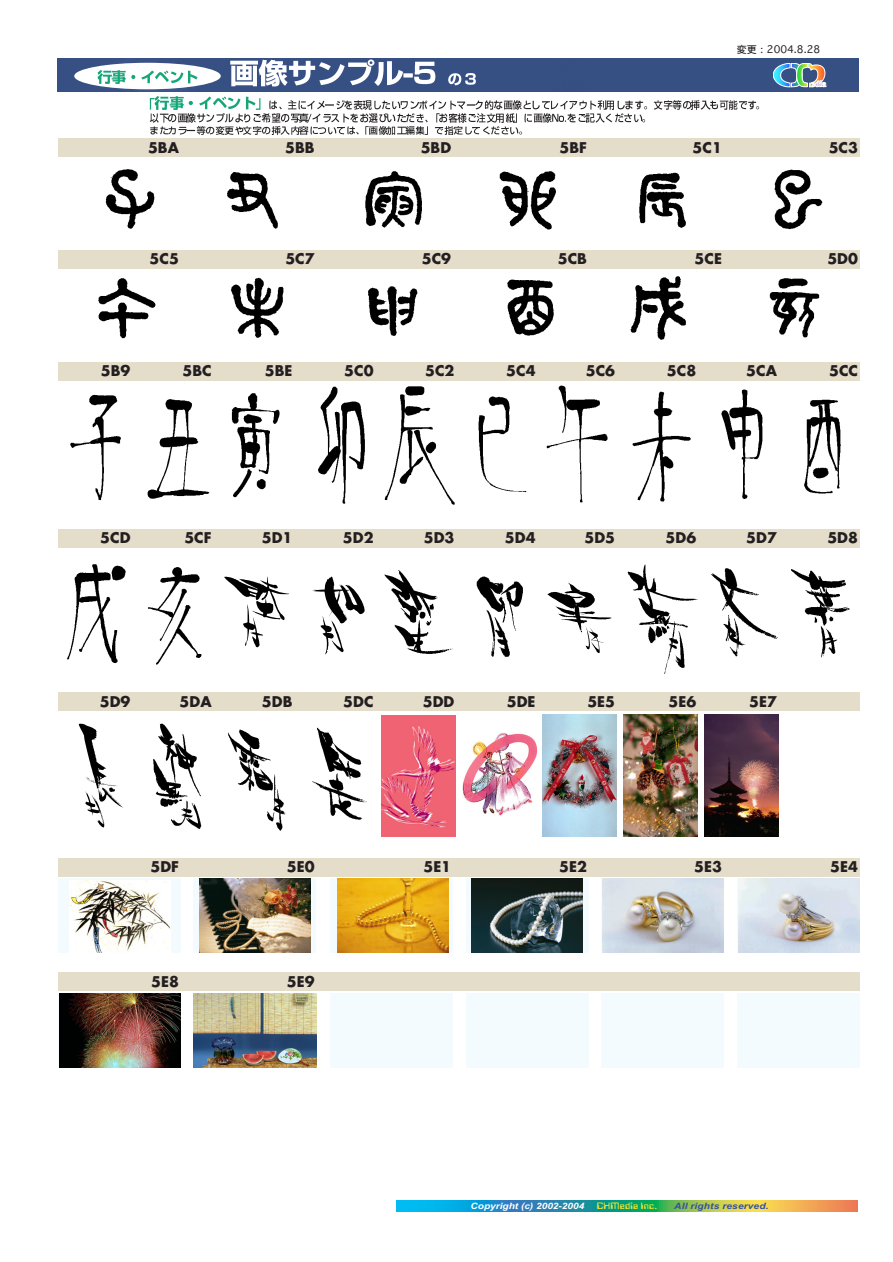
<style>
.page{position:relative;width:893px;height:1262px;background:#fff}
.page>*{position:absolute;margin:0;border:0;box-sizing:border-box;transform-origin:0 0}
.t1{font:700 14.4px "Futura";color:#231f20}
.t2{font:10.05px "Osaka";color:#231f20}
.t3{font:9.75px "JACKIE";letter-spacing:.03em;color:#f2e231;scale:1.15 1}
.t4{font:italic 700 8.85px "Arial";color:#fff;scale:1.15 1}
.t5{font:italic 700 8.85px "Arial";letter-spacing:.015em;color:#324fa2;scale:1.15 1}
</style>
<div class="page">
<div style="left:58px;top:59px;width:800px;height:32px;background:#375084"></div>
<img style="left:230px;top:58px;width:29px;height:32px">
<img style="left:259px;top:58px;width:28px;height:32px">
<img style="left:287px;top:58px;width:29px;height:32px">
<img style="left:316px;top:58px;width:29px;height:32px">
<img style="left:345px;top:58px;width:29px;height:32px">
<img style="left:374px;top:58px;width:29px;height:32px">
<img style="left:403px;top:58px;width:10px;height:32px">
<img style="left:413px;top:58px;width:27px;height:32px">
<img style="left:447px;top:71px;width:33px;height:16px">
<svg style="left:773px;top:63px;width:53px;height:24px"></svg>
<svg style="left:397px;top:1200px;width:461px;height:12px"></svg>
<svg style="left:397px;top:1200px;width:460px;height:11px;background:#63a88a"></svg>
<img style="left:149px;top:98px;width:6px;height:2px">
<img style="left:155px;top:96px;width:14px;height:4px">
<img style="left:169px;top:96px;width:43px;height:4px">
<img style="left:215px;top:96px;width:26px;height:4px">
<img style="left:246px;top:96px;width:15px;height:4px">
<svg style="left:149px;top:100px;width:611px;height:35px"></svg>
<div style="left:74px;top:63px;width:147px;height:26px;background:#fff;border-radius:50%"></div>
<img style="left:97px;top:70px;width:39px;height:16px">
<img style="left:141px;top:70px;width:28px;height:14px">
<img style="left:170px;top:70px;width:29px;height:16px">
<div style="left:58px;top:139px;width:801px;height:18px;background:#e4ddca"></div>
<img style="left:105px;top:169px;width:50px;height:60px">
<img style="left:227px;top:172px;width:51px;height:57px">
<img style="left:365px;top:171px;width:57px;height:57px">
<img style="left:774px;top:169px;width:49px;height:61px">
<img style="left:639px;top:172px;width:47px;height:56px">
<img style="left:499px;top:171px;width:57px;height:59px">
<div style="left:58px;top:250px;width:801px;height:18px;background:#e4ddca"></div>
<img style="left:98px;top:278px;width:58px;height:61px">
<img style="left:231px;top:277px;width:53px;height:61px">
<img style="left:368px;top:286px;width:50px;height:50px">
<img style="left:769px;top:278px;width:51px;height:60px">
<img style="left:630px;top:276px;width:56px;height:64px">
<img style="left:507px;top:279px;width:47px;height:57px">
<div style="left:58px;top:857px;width:801px;height:19px;background:#e4ddca"></div>
<div style="left:58px;top:878px;width:122px;height:74px;background:#f4fbfe"></div>
<img style="left:69px;top:880px;width:101px;height:72px">
<div style="left:193px;top:878px;width:123px;height:74px;background:#f4fbfe"></div>
<img style="left:199px;top:878px;width:111px;height:74px">
<div style="left:330px;top:878px;width:122px;height:74px;background:#f4fbfe"></div>
<img style="left:337px;top:878px;width:111px;height:74px">
<img style="left:738px;top:878px;width:121px;height:74px">
<img style="left:602px;top:878px;width:121px;height:74px">
<div style="left:466px;top:878px;width:122px;height:74px;background:#f4fbfe"></div>
<img style="left:471px;top:878px;width:112px;height:74px">
<div style="left:58px;top:362px;width:801px;height:19px;background:#e4ddca"></div>
<img style="left:70px;top:394px;width:51px;height:106px">
<img style="left:147px;top:399px;width:63px;height:100px">
<img style="left:231px;top:393px;width:49px;height:105px">
<img style="left:318px;top:386px;width:47px;height:118px">
<img style="left:384px;top:386px;width:71px;height:119px">
<img style="left:478px;top:396px;width:49px;height:97px">
<img style="left:546px;top:385px;width:62px;height:118px">
<img style="left:632px;top:391px;width:59px;height:111px">
<img style="left:721px;top:389px;width:42px;height:110px">
<img style="left:804px;top:399px;width:37px;height:95px">
<div style="left:58px;top:972px;width:801px;height:19px;background:#e4ddca"></div>
<img style="left:59px;top:993px;width:121px;height:74px">
<img style="left:193px;top:993px;width:123px;height:74px">
<div style="left:330px;top:993px;width:122px;height:74px;background:#f4fbfe"></div>
<div style="left:737px;top:993px;width:122px;height:74px;background:#f4fbfe"></div>
<div style="left:601px;top:993px;width:122px;height:74px;background:#f4fbfe"></div>
<div style="left:466px;top:993px;width:122px;height:74px;background:#f4fbfe"></div>
<div style="left:58px;top:529px;width:801px;height:18px;background:#e4ddca"></div>
<img style="left:67px;top:564px;width:59px;height:99px">
<img style="left:148px;top:567px;width:54px;height:98px">
<svg style="left:224px;top:576px;width:65px;height:71px"></svg>
<svg style="left:312px;top:576px;width:53px;height:78px"></svg>
<img style="left:384px;top:570px;width:69px;height:84px">
<img style="left:476px;top:576px;width:47px;height:81px">
<svg style="left:547px;top:583px;width:65px;height:70px"></svg>
<img style="left:627px;top:564px;width:70px;height:109px">
<img style="left:711px;top:568px;width:67px;height:89px">
<img style="left:791px;top:569px;width:59px;height:89px">
<div style="left:58px;top:692px;width:801px;height:19px;background:#e4ddca"></div>
<svg style="left:79px;top:723px;width:45px;height:104px"></svg>
<img style="left:153px;top:723px;width:49px;height:106px">
<img style="left:228px;top:729px;width:58px;height:102px">
<img style="left:312px;top:727px;width:55px;height:93px">
<img style="left:382px;top:715px;width:74px;height:121px">
<img style="left:463px;top:732px;width:74px;height:83px">
<img style="left:542px;top:714px;width:74px;height:122px">
<img style="left:623px;top:714px;width:74px;height:122px">
<img style="left:704px;top:714px;width:74px;height:122px">
<p class="t2" style="left:736px;top:43px;width:85px">変更：2004.8.28</p>
<p class="t1" style="left:148px;top:141px;width:32px">5BA</p>
<p class="t1" style="left:285px;top:141px;width:31px">5BB</p>
<p class="t1" style="left:420px;top:141px;width:32px">5BD</p>
<p class="t1" style="left:559px;top:141px;width:29px">5BF</p>
<p class="t1" style="left:692px;top:141px;width:31px">5C1</p>
<p class="t1" style="left:828px;top:141px;width:31px">5C3</p>
<p class="t1" style="left:150px;top:252px;width:31px">5C5</p>
<p class="t1" style="left:285px;top:252px;width:31px">5C7</p>
<p class="t1" style="left:422px;top:252px;width:31px">5C9</p>
<p class="t1" style="left:557px;top:252px;width:31px">5CB</p>
<p class="t1" style="left:694px;top:252px;width:29px">5CE</p>
<p class="t1" style="left:827px;top:252px;width:32px">5D0</p>
<p class="t1" style="left:101px;top:364px;width:31px">5B9</p>
<p class="t1" style="left:182px;top:364px;width:31px">5BC</p>
<p class="t1" style="left:265px;top:364px;width:29px">5BE</p>
<p class="t1" style="left:344px;top:364px;width:31px">5C0</p>
<p class="t1" style="left:425px;top:364px;width:31px">5C2</p>
<p class="t1" style="left:506px;top:364px;width:31px">5C4</p>
<p class="t1" style="left:585px;top:364px;width:31px">5C6</p>
<p class="t1" style="left:667px;top:364px;width:31px">5C8</p>
<p class="t1" style="left:746px;top:364px;width:32px">5CA</p>
<p class="t1" style="left:829px;top:364px;width:30px">5CC</p>
<p class="t1" style="left:100px;top:531px;width:32px">5CD</p>
<p class="t1" style="left:184px;top:531px;width:29px">5CF</p>
<p class="t1" style="left:262px;top:531px;width:32px">5D1</p>
<p class="t1" style="left:343px;top:531px;width:32px">5D2</p>
<p class="t1" style="left:424px;top:531px;width:32px">5D3</p>
<p class="t1" style="left:505px;top:531px;width:32px">5D4</p>
<p class="t1" style="left:584px;top:531px;width:32px">5D5</p>
<p class="t1" style="left:665px;top:531px;width:32px">5D6</p>
<p class="t1" style="left:746px;top:531px;width:32px">5D7</p>
<p class="t1" style="left:827px;top:531px;width:32px">5D8</p>
<p class="t1" style="left:100px;top:694px;width:32px">5D9</p>
<p class="t1" style="left:180px;top:694px;width:33px">5DA</p>
<p class="t1" style="left:262px;top:694px;width:32px">5DB</p>
<p class="t1" style="left:343px;top:694px;width:32px">5DC</p>
<p class="t1" style="left:423px;top:694px;width:33px">5DD</p>
<p class="t1" style="left:507px;top:694px;width:30px">5DE</p>
<p class="t1" style="left:587px;top:694px;width:29px">5E5</p>
<p class="t1" style="left:668px;top:694px;width:29px">5E6</p>
<p class="t1" style="left:749px;top:694px;width:29px">5E7</p>
<p class="t1" style="left:150px;top:859px;width:30px">5DF</p>
<p class="t1" style="left:287px;top:859px;width:29px">5E0</p>
<p class="t1" style="left:423px;top:859px;width:29px">5E1</p>
<p class="t1" style="left:559px;top:859px;width:29px">5E2</p>
<p class="t1" style="left:694px;top:859px;width:29px">5E3</p>
<p class="t1" style="left:830px;top:859px;width:29px">5E4</p>
<p class="t1" style="left:151px;top:974px;width:29px">5E8</p>
<p class="t1" style="left:287px;top:974px;width:29px">5E9</p>
<p class="t4" style="left:470px;top:1202px;width:100px">Copyright (c) 2002-2004</p>
<p class="t3" style="left:596px;top:1199px;width:54px">CXMedia Inc.</p>
<p class="t5" style="left:674px;top:1202px;width:83px">All rights reserved.</p>
</div>
